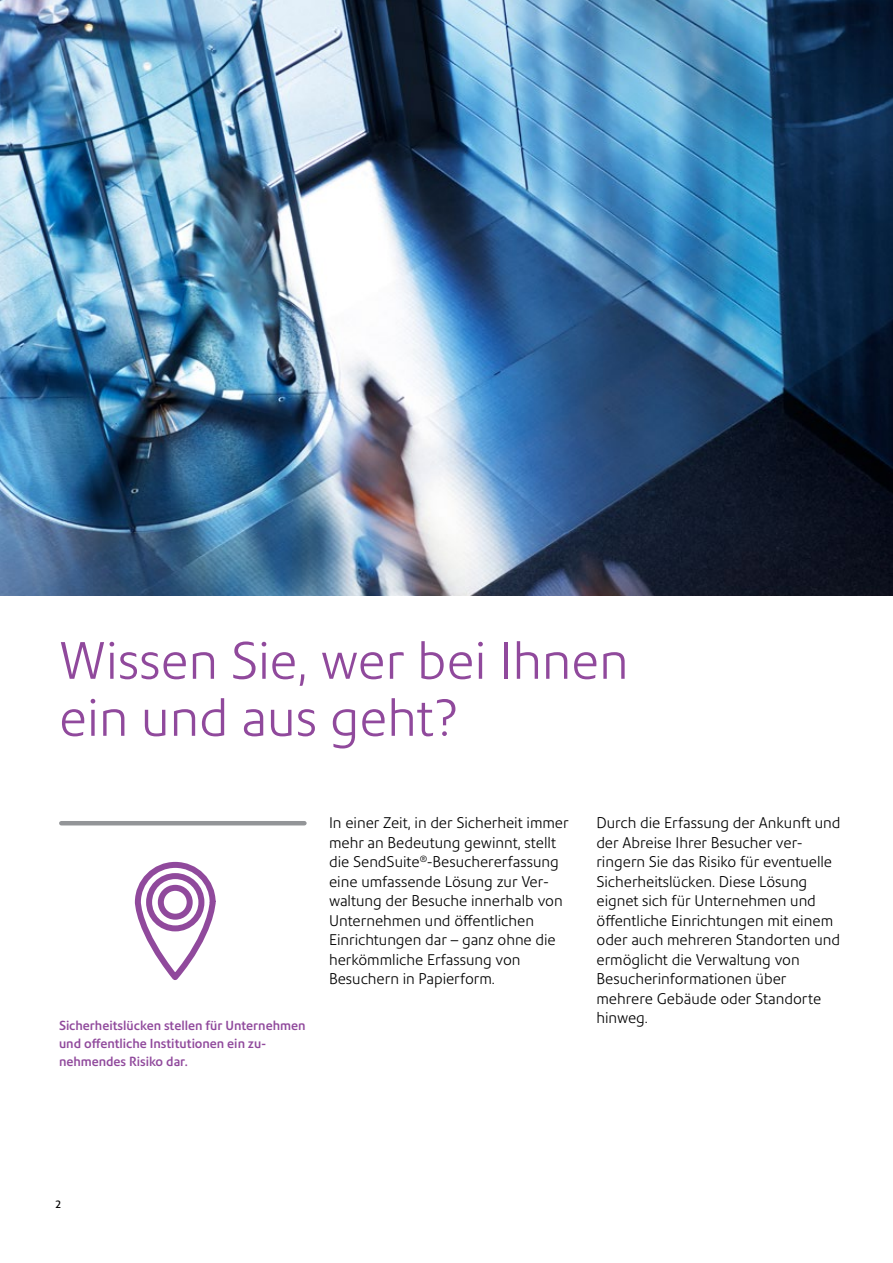
<style>
.page{position:relative;width:893px;height:1263px;background:#fff}
.page>*{position:absolute;margin:0;border:0;box-sizing:border-box;transform-origin:0 0}
.t1{font:300 51px/57px "Precision Sans";color:#90499c}
.t2{font:300 15px/19.5px "Precision Sans";color:#000}
.t3{font:500 12.75px/18px "Precision Sans";color:#90499c}
.t4{font:10.5px "Precision Sans";color:#000}
</style>
<div class="page">
<img style="left:0;top:0;width:893px;height:595px">
<hr style="left:61px;top:821px;width:243px;height:4px;background:#939598">
<svg style="left:134px;top:861px;width:82px;height:119px"></svg>
<h1 class="t1" style="left:59px;top:632px;width:571px">Wissen Sie, wer bei Ihnen ein und aus geht?</h1>
<p class="t3" style="left:59px;top:1016px;width:248px">Sicherheitslücken stellen für Unternehmen und offentliche Institutionen ein zu&shy;nehmendes Risiko dar.</p>
<p class="t2" style="left:329px;top:813px;width:241px">In einer Zeit, in der Sicherheit immer mehr an Bedeutung gewinnt, stellt die SendSuite<sup>®</sup>-Besuchererfassung eine umfassende Lösung zur Ver&shy;waltung der Besuche innerhalb von<br>Unternehmen und öffentlichen<br>Einrichtungen dar – ganz ohne die herkömmliche Erfassung von<br>Besuchern in Papierform.</p>
<p class="t2" style="left:596px;top:813px;width:246px">Durch die Erfassung der Ankunft und der Abreise Ihrer Besucher ver&shy;ringern Sie das Risiko für eventuelle<br>Sicherheitslücken. Diese Lösung eignet sich für Unternehmen und öffentliche Einrichtungen mit einem oder auch mehreren Standorten und ermöglicht die Verwaltung von<br>Besucherinformationen über mehrere Gebäude oder Standorte hinweg.</p>
<p class="t4" style="left:55px;top:1198px;width:8px">2</p>
</div>
